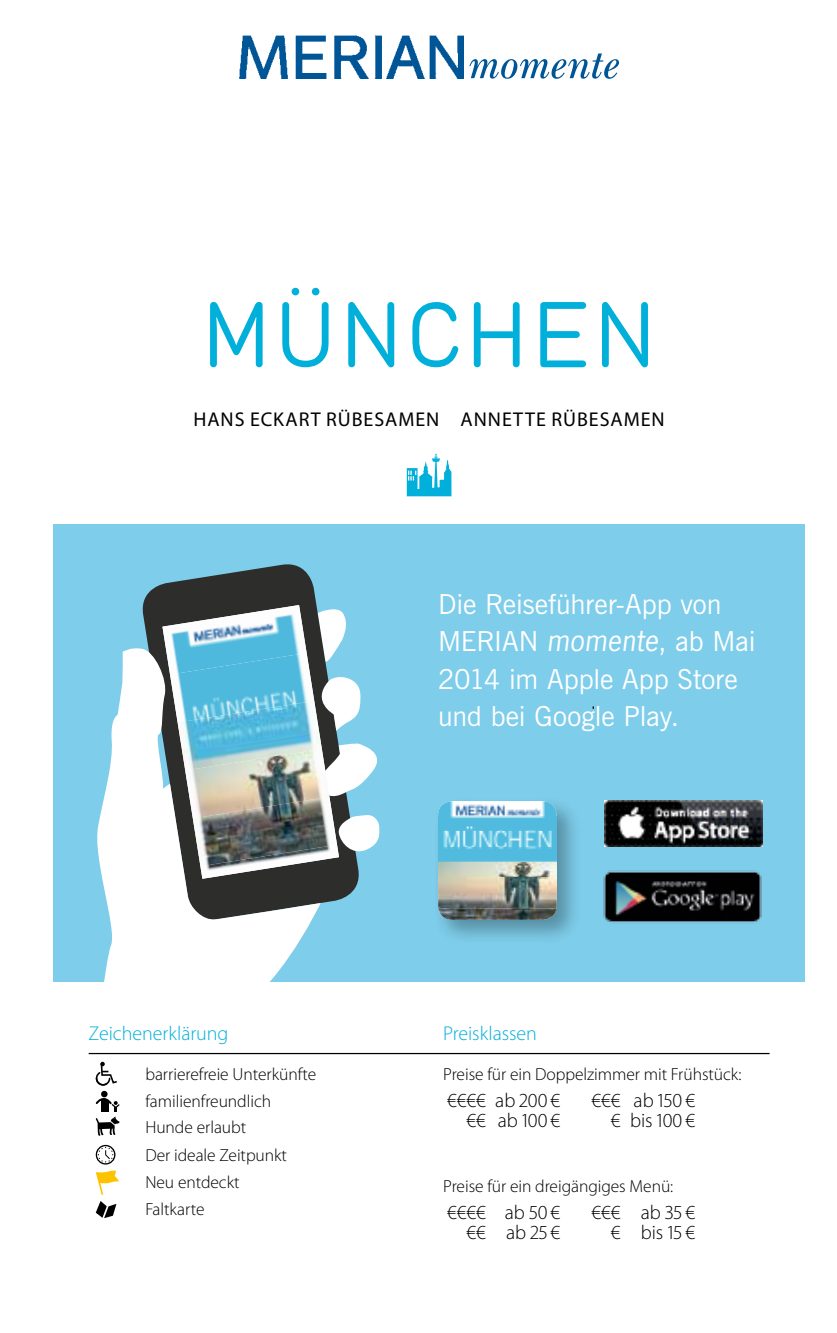
<style>
.page{position:relative;width:837px;height:1333px;background:#fff}
.page>*{position:absolute;margin:0;border:0;box-sizing:border-box;transform-origin:0 0}
.t1{font:87.5px "DIN17 SB";letter-spacing:.02em;color:#00b0db}
.t2{font:27.5px/37.5px "News Gothic BT";color:#fff}
.t3{font:300 20px "Myriad Pro";letter-spacing:-.005em;color:#000}
.t4{font:20px "Myriad Pro";letter-spacing:.05em;color:#000}
.t5{font:300 20px "Myriad Pro";letter-spacing:-.005em;color:#00b0db}
.t6{font:300 17.5px/26.5px "Myriad Pro";letter-spacing:-.005em;color:#000}
.s1{font-family:"News Gothic LT";font-style:italic}
</style>
<div class="page">
<div style="left:53px;top:524px;width:751px;height:457px;background:#7ecdea"></div>
<svg style="left:142px;top:564px;width:217px;height:340px;fill:#2d2d2c"></svg>
<svg style="left:92px;top:646px;width:228px;height:336px;fill:#fff"></svg>
<svg style="left:339px;top:673px;width:22px;height:58px"></svg>
<svg style="left:339px;top:742px;width:39px;height:61px"></svg>
<svg style="left:339px;top:814px;width:41px;height:42px"></svg>
<img style="left:603px;top:870px;width:158px;height:54px">
<div style="left:433px;top:796px;width:148px;height:148px;background:#000;opacity:.3"></div>
<img style="left:438px;top:801px;width:118px;height:118px">
<svg style="left:162px;top:605px;width:177px;height:273px;background:#858c8d"></svg>
<img style="left:162px;top:605px;width:144px;height:69px">
<img style="left:170px;top:653px;width:144px;height:69px">
<img style="left:177px;top:701px;width:145px;height:69px">
<img style="left:185px;top:748px;width:144px;height:70px">
<img style="left:193px;top:796px;width:144px;height:70px">
<img style="left:200px;top:844px;width:139px;height:34px">
<img style="left:604px;top:800px;width:157px;height:46px">
<svg style="left:95px;top:1061px;width:22px;height:25px"></svg>
<div style="left:101px;top:1090px;width:6px;height:7px;background:#000;border-radius:50%"></div>
<svg style="left:95px;top:1096px;width:25px;height:40px"></svg>
<svg style="left:96px;top:1144px;width:19px;height:20px"></svg>
<svg style="left:95px;top:1170px;width:24px;height:49px"></svg>
<hr style="left:89px;top:1052px;width:680px;height:2px;background:#000">
<svg style="left:406px;top:454px;width:45px;height:42px"></svg>
<svg style="left:469px;top:53px;width:149px;height:26px"></svg>
<img style="left:239px;top:35px;width:224px;height:43px">
<h1 class="t1" style="left:200px;top:282px;width:459px">MÜNCHEN</h1>
<p class="t4" style="left:193px;top:407px;width:472px">HANS ECKART RÜBESAMEN ANNETTE RÜBESAMEN</p>
<h2 class="t2" style="left:438px;top:584px;width:319px">Die Reiseführer-App von<br>MERIAN <span class="s1">momente</span>, ab Mai<br>2014 im Apple App Store und bei Google Play.</h2>
<p class="t5" style="left:89px;top:1021px;width:141px">Zeichenerklärung</p>
<p class="t5" style="left:443px;top:1021px;width:95px">Preisklassen</p>
<p class="t6" style="left:145px;top:1060px;width:172px">barrierefreie Unterkünfte familienfreundlich<br>Hunde erlaubt</p>
<p class="t6" style="left:145px;top:1141px;width:143px">Der ideale Zeitpunkt<br>Neu entdeckt<br>Faltkarte</p>
<p class="t6" style="left:443px;top:1060px;width:299px">Preise für ein Doppelzimmer mit Frühstück:</p>
<p class="t3" style="left:447px;top:1089px;width:115px">€€€€ ab 200 €</p>
<p class="t3" style="left:591px;top:1089px;width:105px">€€€ ab 150 €</p>
<p class="t3" style="left:466px;top:1109px;width:95px">€€ ab 100 €</p>
<p class="t3" style="left:610px;top:1109px;width:86px">€ bis 100 €</p>
<p class="t6" style="left:443px;top:1173px;width:231px">Preise für ein dreigängiges Menü:</p>
<p class="t3" style="left:447px;top:1201px;width:115px">€€€€ ab 50 €</p>
<p class="t3" style="left:591px;top:1201px;width:105px">€€€ ab 35 €</p>
<p class="t3" style="left:466px;top:1221px;width:95px">€€ ab 25 €</p>
<p class="t3" style="left:610px;top:1221px;width:86px">€ bis 15 €</p>
</div>
